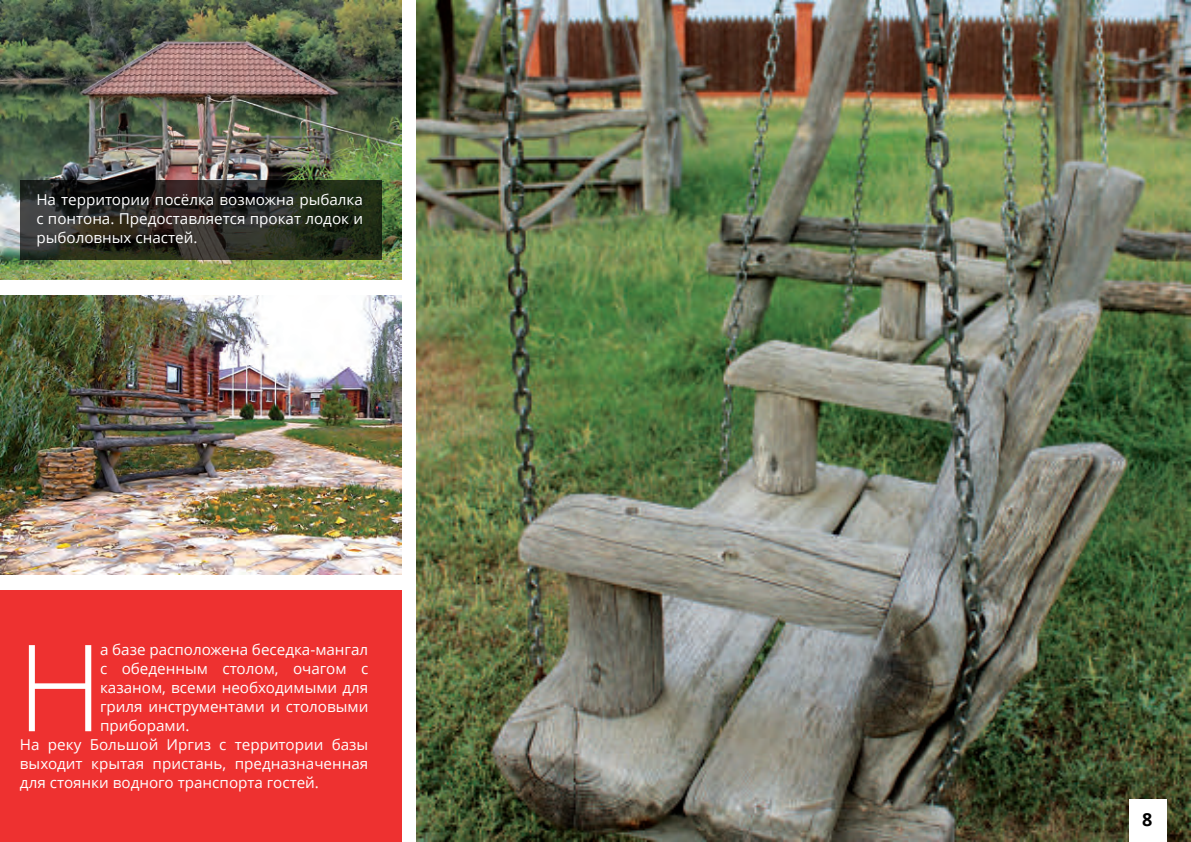
<style>
.page{position:relative;width:1191px;height:842px;background:#fff}
.page>*{position:absolute;margin:0;border:0;box-sizing:border-box;transform-origin:0 0}
.t1{font:300 120.6px "Open Sans";color:#fff}
.t2{font:700 18px "Open Sans";color:#000}
.t3{font:15px/19px "Open Sans";color:#fff;text-align:justify}
</style>
<div class="page">
<div style="left:0;top:590px;width:401px;height:252px;background:#ee3130"></div>
<img style="left:0;top:295px;width:401px;height:280px">
<img style="left:0;top:0;width:401px;height:279px">
<img style="left:417px;top:1px;width:774px;height:841px">
<div style="left:1128px;top:800px;width:38px;height:42px;background:#fff"></div>
<svg style="left:20px;top:180px;width:361px;height:79px;background:#26281f"></svg>
<p class="t3" style="left:36px;top:190px;width:328px">На территории посёлка возможна рыбалка с понтона. Предоставляется прокат лодок и рыболовных снастей.</p>
<p class="t3" style="left:100px;top:640px;width:270px">а базе расположена беседка-мангал</p>
<p class="t3" style="left:100px;top:659px;width:270px">с обеденным столом, очагом с</p>
<p class="t3" style="left:100px;top:678px;width:270px">казаном, всеми необходимыми для</p>
<p class="t3" style="left:100px;top:697px;width:270px">гриля инструментами и столовыми</p>
<p class="t3" style="left:100px;top:716px;width:91px">приборами.</p>
<p class="t3" style="left:20px;top:735px;width:350px">На реку Большой Иргиз с территории базы</p>
<p class="t3" style="left:20px;top:754px;width:350px">выходит крытая пристань, предназначенная</p>
<p class="t3" style="left:20px;top:773px;width:300px">для стоянки водного транспорта гостей.</p>
<h1 class="t1" style="left:17px;top:608px;width:88px">Н</h1>
<p class="t2" style="left:1142px;top:807px;width:12px">8</p>
</div>
